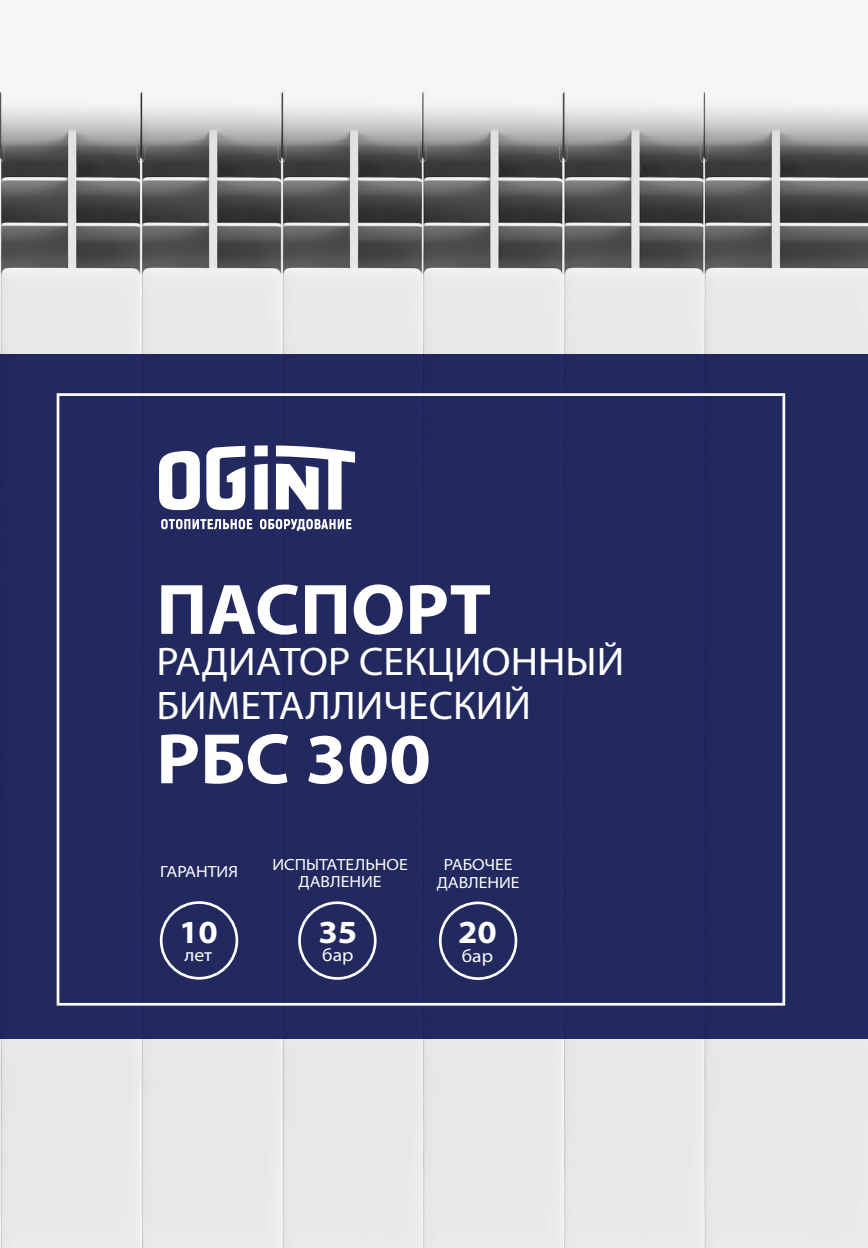
<style>
.page{position:relative;width:868px;height:1248px;background:#fff}
.page>*{position:absolute;margin:0;border:0;box-sizing:border-box;transform-origin:0 0}
.t1{font:700 72px/149.4px "Myriad Pro";color:#fff;scale:1.05 1}
.t2{font:40px/44px "Myriad Pro";color:#fff;scale:1.05 1}
.t3{font:700 semi-expanded 32.2px "Myriad Pro";color:#fff}
.t4{font:semi-expanded 18px "Myriad Pro";color:#fff}
.t5{font:semi-expanded 16.2px/17.6px "Myriad Pro";color:#fff;text-align:center}
</style>
<div class="page">
<img style="left:0;top:88px;width:867px;height:267px">
<div style="left:0;top:1038px;width:867px;height:209px;background:#e7e9e8"></div>
<div style="left:0;top:355px;width:867px;height:683px;background:#22295f"></div>
<div style="left:439px;top:901px;width:78px;height:78px;border:3px solid #fff;border-radius:50%"></div>
<div style="left:298px;top:901px;width:78px;height:78px;border:3px solid #fff;border-radius:50%"></div>
<div style="left:160px;top:901px;width:78px;height:78px;border:3px solid #fff;border-radius:50%"></div>
<svg style="left:159px;top:450px;width:41px;height:60px"></svg>
<svg style="left:254px;top:464px;width:14px;height:45px"></svg>
<svg style="left:206px;top:446px;width:39px;height:64px"></svg>
<svg style="left:254px;top:445px;width:14px;height:11px"></svg>
<svg style="left:276px;top:445px;width:79px;height:64px"></svg>
<svg style="left:161px;top:519px;width:91px;height:10px"></svg>
<svg style="left:260px;top:519px;width:91px;height:12px"></svg>
<div style="left:57px;top:393px;width:728px;height:612px;border:3px solid #fff"></div>
<h1 class="t1" style="left:156px;top:532px;width:320px">ПАСПОРТ<br>РБС 300</h1>
<h2 class="t2" style="left:156px;top:639px;width:447px">РАДИАТОР СЕКЦИОННЫЙ<br>БИМЕТАЛЛИЧЕСКИЙ</h2>
<p class="t5" style="left:160px;top:862px;width:79px">ГАРАНТИЯ</p>
<h3 class="t3" style="left:179px;top:913px;width:40px">10</h3>
<p class="t4" style="left:184px;top:945px;width:29px">лет</p>
<p class="t5" style="left:272px;top:855px;width:137px">ИСПЫТАТЕЛЬНОЕ<br>ДАВЛЕНИЕ</p>
<h3 class="t3" style="left:318px;top:913px;width:40px">35</h3>
<p class="t4" style="left:322px;top:945px;width:33px">бар</p>
<p class="t5" style="left:436px;top:855px;width:84px">РАБОЧЕЕ<br>ДАВЛЕНИЕ</p>
<h3 class="t3" style="left:458px;top:914px;width:40px">20</h3>
<p class="t4" style="left:462px;top:945px;width:33px">бар</p>
</div>
